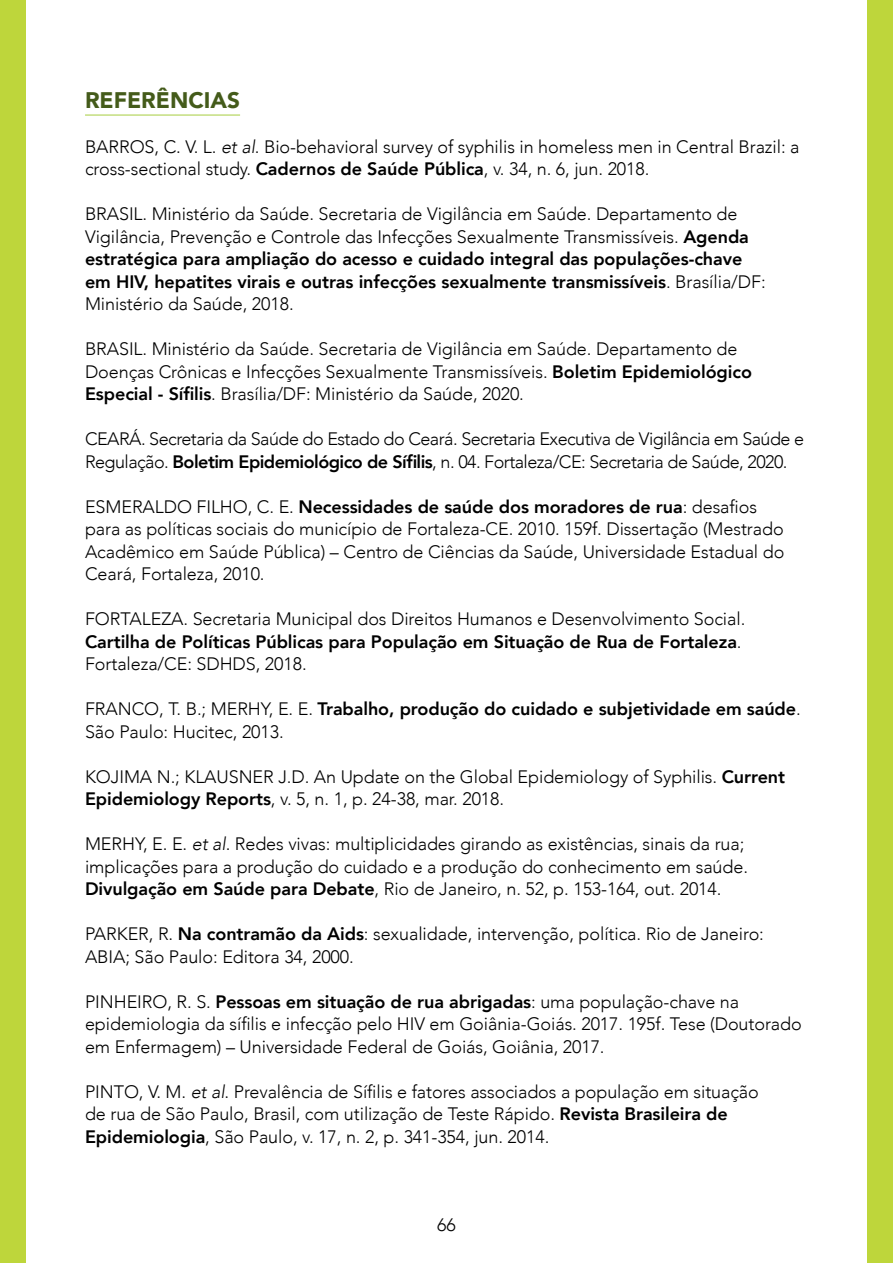
<style>
.page{position:relative;width:893px;height:1263px;background:#fff}
.page>*{position:absolute;margin:0;border:0;box-sizing:border-box;transform-origin:0 0}
.Int__I{font:900 22.5px "Avenir";color:#445b1a}
.Referencias{font:300 18px/22.5px "Avenir";letter-spacing:-.005em;color:#000}
.Referencias-2{font:300 18px/22.5px "Avenir";letter-spacing:-.03em;color:#000}
.Referencias-3{font:800 18px/22.5px "Avenir";letter-spacing:-.005em;color:#000}
.s1{font-style:italic}
.s2{font-weight:800}
.s3{font-weight:300}
</style>
<div class="page">
<div style="left:0;top:0;width:26px;height:1263px;background:#bed63b"></div>
<div style="left:867px;top:0;width:26px;height:1263px;background:#bed63b"></div>
<hr style="left:85px;top:114px;width:155px;height:2px;background:#b0d354">
<p class="Int__I" style="left:85px;top:80px;width:157px">REFERÊNCIAS</p>
<p class="Referencias" style="left:85px;top:135px;width:716px">BARROS, C. V. L. <span class="s1">et al</span>. Bio-behavioral survey of syphilis in homeless men in Central Brazil: a cross-sectional study. <span class="s2">Cadernos de Saúde Pública</span>, v. 34, n. 6, jun. 2018.</p>
<p class="Referencias" style="left:85px;top:203px;width:682px">BRASIL. Ministério da Saúde. Secretaria de Vigilância em Saúde. Departamento de Vigilância, Prevenção e Controle das Infecções Sexualmente Transmissíveis. <span class="s2">Agenda estratégica para ampliação do acesso e cuidado integral das populações-chave em HIV, hepatites virais e outras infecções sexualmente transmissíveis</span>. Brasília/DF:<br>Ministério da Saúde, 2018.</p>
<p class="Referencias" style="left:85px;top:338px;width:668px">BRASIL. Ministério da Saúde. Secretaria de Vigilância em Saúde. Departamento de<br>Doenças Crônicas e Infecções Sexualmente Transmissíveis. <span class="s2">Boletim Epidemiológico<br>Especial - Sífilis</span>. Brasília/DF: Ministério da Saúde, 2020.</p>
<p class="Referencias-2" style="left:85px;top:428px;width:721px">CEARÁ. Secretaria da Saúde do Estado do Ceará. Secretaria Executiva de Vigilância em Saúde e<br>Regulação. <span class="s2">Boletim Epidemiológico de Sífilis</span>, n. 04. Fortaleza/CE: Secretaria de Saúde, 2020.</p>
<p class="Referencias" style="left:85px;top:495px;width:701px">ESMERALDO FILHO, C. E. <span class="s2">Necessidades de saúde dos moradores de rua</span>: desafios para as políticas sociais do município de Fortaleza-CE. 2010. 159f. Dissertação (Mestrado Acadêmico em Saúde Pública) – Centro de Ciências da Saúde, Universidade Estadual do Ceará, Fortaleza, 2010.</p>
<p class="Referencias" style="left:85px;top:608px;width:662px">FORTALEZA. Secretaria Municipal dos Direitos Humanos e Desenvolvimento Social.<br><span class="s2">Cartilha de Políticas Públicas para População em Situação de Rua de Fortaleza</span>.<br>Fortaleza/CE: SDHDS, 2018.</p>
<p class="Referencias-3" style="left:85px;top:698px;width:717px"><span class="s3">FRANCO, T. B.; MERHY, E. E.</span> Trabalho, produção do cuidado e subjetividade em saúde<span class="s3">.<br>São Paulo: Hucitec, 2013.</span></p>
<p class="Referencias" style="left:85px;top:765px;width:702px">KOJIMA N.; KLAUSNER J.D. An Update on the Global Epidemiology of Syphilis. <span class="s2">Current<br>Epidemiology Reports</span>, v. 5, n. 1, p. 24-38, mar. 2018.</p>
<p class="Referencias" style="left:85px;top:833px;width:664px">MERHY, E. E. <span class="s1">et al</span>. Redes vivas: multiplicidades girando as existências, sinais da rua; implicações para a produção do cuidado e a produção do conhecimento em saúde.<br><span class="s2">Divulgação em Saúde para Debate</span>, Rio de Janeiro, n. 52, p. 153-164, out. 2014.</p>
<p class="Referencias" style="left:85px;top:923px;width:680px">PARKER, R. <span class="s2">Na contramão da Aids</span>: sexualidade, intervenção, política. Rio de Janeiro:<br>ABIA; São Paulo: Editora 34, 2000.</p>
<p class="Referencias" style="left:85px;top:990px;width:718px">PINHEIRO, R. S. <span class="s2">Pessoas em situação de rua abrigadas</span>: uma população-chave na epidemiologia da sífilis e infecção pelo HIV em Goiânia-Goiás. 2017. 195f. Tese (Doutorado em Enfermagem) – Universidade Federal de Goiás, Goiânia, 2017.</p>
<p class="Referencias" style="left:85px;top:1080px;width:675px">PINTO, V. M. <span class="s1">et al</span>. Prevalência de Sífilis e fatores associados a população em situação de rua de São Paulo, Brasil, com utilização de Teste Rápido. <span class="s2">Revista Brasileira de<br>Epidemiologia</span>, São Paulo, v. 17, n. 2, p. 341-354, jun. 2014.</p>
<p class="Referencias" style="left:437px;top:1214px;width:20px">66</p>
</div>
